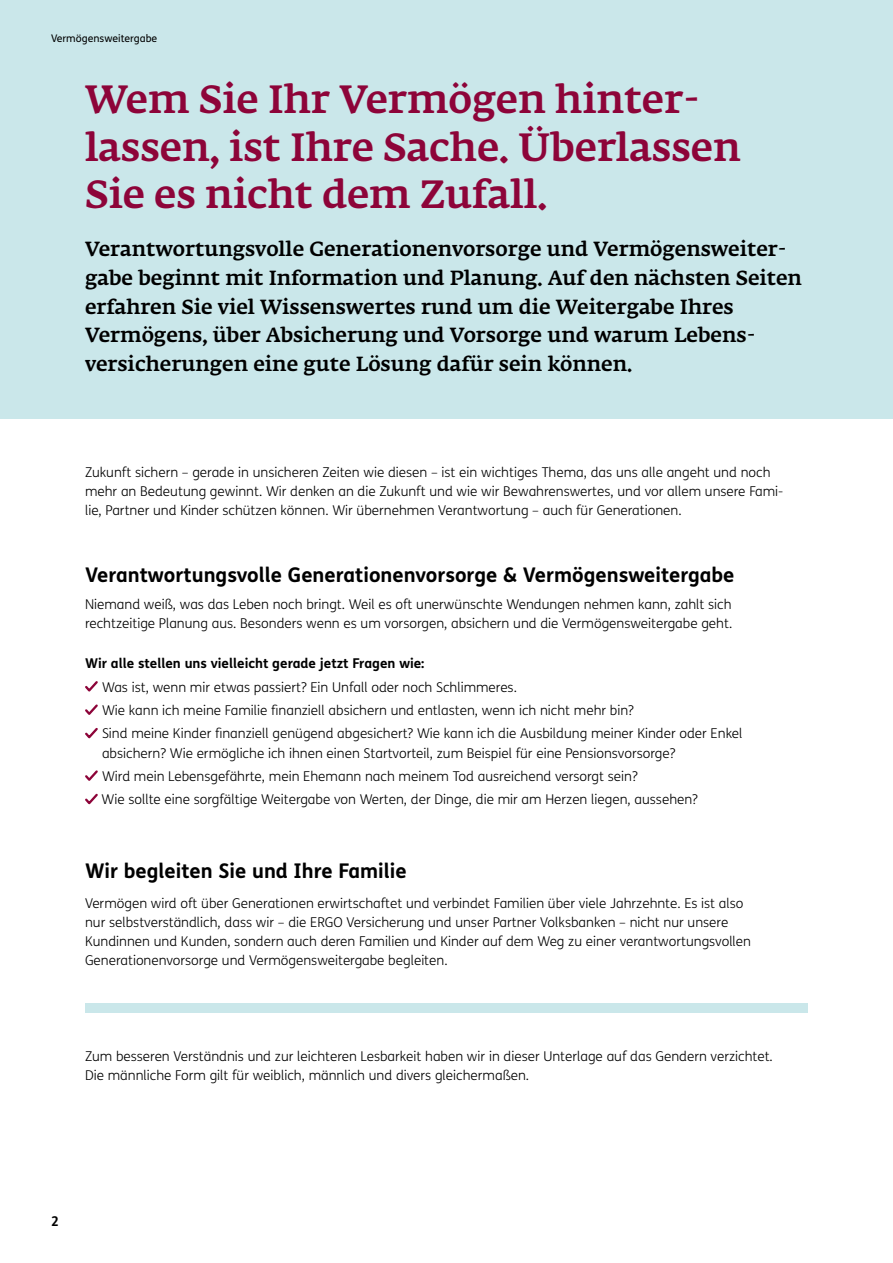
<style>
.page{position:relative;width:893px;height:1263px;background:#fff}
.page>*{position:absolute;margin:0;border:0;box-sizing:border-box;transform-origin:0 0}
.t1{font:500 39px/47.8px "Fedra Serif A Pro";color:#8d0439}
.t2{font:500 20.25px/28.7px "Fedra Serif A Pro";color:#000}
.t3{font:700 20.25px "FS Me";color:#000}
.t4{font:300 13.5px/19.2px "FS Me";color:#000}
.t5{font:700 13.5px "FS Me";color:#000}
.t6{font:10.5px "FS Me";color:#000}
</style>
<div class="page">
<div style="left:0;top:0;width:893px;height:419px;background:#cae7ea"></div>
<svg style="left:85px;top:681px;width:13px;height:11px"></svg>
<svg style="left:85px;top:704px;width:13px;height:11px"></svg>
<svg style="left:85px;top:727px;width:13px;height:12px"></svg>
<svg style="left:85px;top:770px;width:13px;height:11px"></svg>
<svg style="left:85px;top:793px;width:13px;height:12px"></svg>
<hr style="left:892px;top:0;width:1px;height:553px;background:#dadada">
<div style="left:85px;top:1003px;width:723px;height:9px;background:#cae7ea"></div>
<p class="t6" style="left:51px;top:31px;width:108px">Vermögensweitergabe</p>
<h1 class="t1" style="left:85px;top:75px;width:657px">Wem Sie Ihr Vermögen hinter&shy;lassen, ist Ihre Sache. Überlassen<br>Sie es nicht dem Zufall.</h1>
<p class="t2" style="left:85px;top:235px;width:718px">Verantwortungsvolle Generationenvorsorge und Vermögensweiter&shy;gabe beginnt mit Information und Planung. Auf den nächsten Seiten erfahren Sie viel Wissenswertes rund um die Weitergabe Ihres Vermögens, über Absicherung und Vorsorge und warum Lebens&shy;versicherungen eine gute Lösung dafür sein können.</p>
<p class="t4" style="left:85px;top:462px;width:700px">Zukunft sichern – gerade in unsicheren Zeiten wie diesen – ist ein wichtiges Thema, das uns alle angeht und noch mehr an Bedeutung gewinnt. Wir denken an die Zukunft und wie wir Bewahrenswertes, und vor allem unsere Fami&shy;lie, Partner und Kinder schützen können. Wir übernehmen Verantwortung – auch für Generationen.</p>
<h2 class="t3" style="left:85px;top:559px;width:651px">Verantwortungsvolle Generationenvorsorge &amp; Vermögensweitergabe</h2>
<p class="t4" style="left:85px;top:594px;width:649px">Niemand weiß, was das Leben noch bringt. Weil es oft unerwünschte Wendungen nehmen kann, zahlt sich rechtzeitige Planung aus. Besonders wenn es um vorsorgen, absichern und die Vermögensweitergabe geht.</p>
<p class="t5" style="left:85px;top:653px;width:341px">Wir alle stellen uns vielleicht gerade jetzt Fragen wie:</p>
<p class="t4" style="left:102px;top:675px;width:642px;line-height:23.4px">Was ist, wenn mir etwas passiert? Ein Unfall oder noch Schlimmeres.<br>Wie kann ich meine Familie finanziell absichern und entlasten, wenn ich nicht mehr bin?<br>Sind meine Kinder finanziell genügend abgesichert? Wie kann ich die Ausbildung meiner Kinder oder Enkel</p>
<p class="t4" style="left:102px;top:741px;width:598px;line-height:23.4px">absichern? Wie ermögliche ich ihnen einen Startvorteil, zum Beispiel für eine Pensionsvorsorge?<br>Wird mein Lebensgefährte, mein Ehemann nach meinem Tod ausreichend versorgt sein?<br>Wie sollte eine sorgfältige Weitergabe von Werten, der Dinge, die mir am Herzen liegen, aussehen?</p>
<h2 class="t3" style="left:85px;top:855px;width:323px">Wir begleiten Sie und Ihre Familie</h2>
<p class="t4" style="left:85px;top:893px;width:668px">Vermögen wird oft über Generationen erwirtschaftet und verbindet Familien über viele Jahrzehnte. Es ist also nur selbstverständlich, dass wir – die ERGO Versicherung und unser Partner Volksbanken – nicht nur unsere Kundinnen und Kunden, sondern auch deren Familien und Kinder auf dem Weg zu einer verantwortungsvollen Generationenvorsorge und Vermögensweitergabe begleiten.</p>
<p class="t4" style="left:85px;top:1046px;width:689px">Zum besseren Verständnis und zur leichteren Lesbarkeit haben wir in dieser Unterlage auf das Gendern verzichtet.<br>Die männliche Form gilt für weiblich, männlich und divers gleichermaßen.</p>
<p class="t5" style="left:51px;top:1211px;width:9px">2</p>
</div>
